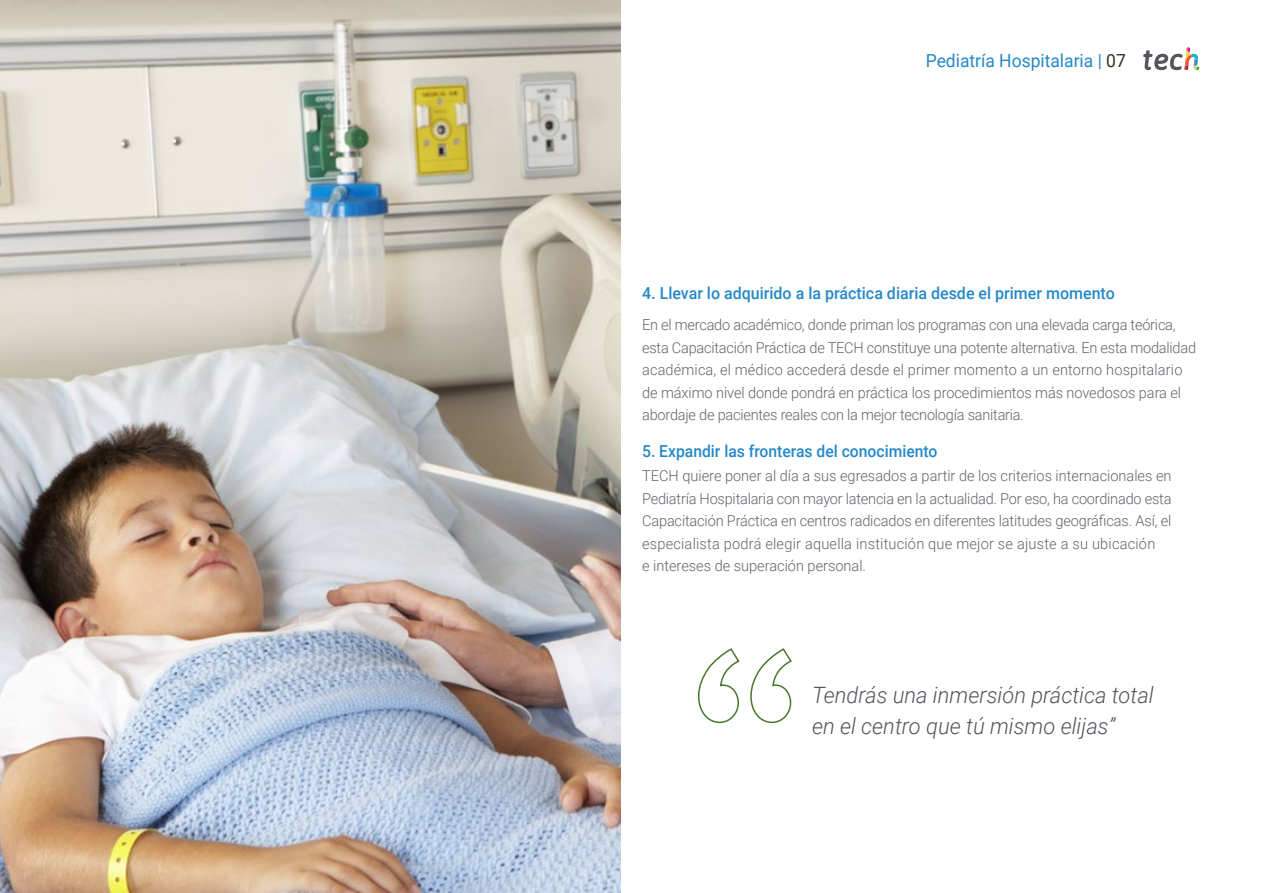
<style>
.page{position:relative;width:1263px;height:893px;background:#fff}
.page>*{position:absolute;margin:0;border:0;box-sizing:border-box;transform-origin:0 0}
.t1{font:italic 300 22.5px/31.5px "Roboto";color:#52555b}
.t2{font:18px "Roboto";color:#2488c9}
.t3{font:500 16.5px "Roboto";color:#2488c9}
.t4{font:500 16.5px "Roboto";color:#2488c9;scale:.95 1}
.t5{font:300 15px/22.5px "Roboto";letter-spacing:-.01em;color:#61646a}
.s1{color:#312e20}
</style>
<div class="page">
<svg style="left:1143px;top:47px;width:56px;height:24px"></svg>
<img style="left:0;top:0;width:621px;height:893px">
<svg style="left:698px;top:648px;width:94px;height:76px"></svg>
<p class="t2" style="left:926px;top:48px;width:202px">Pediatría Hospitalaria | <span class="s1">07</span></p>
<p class="t3" style="left:642px;top:282px;width:474px">4. Llevar lo adquirido a la práctica diaria desde el primer momento</p>
<p class="t5" style="left:642px;top:313px;width:555px">En el mercado académico, donde priman los programas con una elevada carga teórica, esta Capacitación Práctica de TECH constituye una potente alternativa. En esta modalidad académica, el médico accederá desde el primer momento a un entorno hospitalario de máximo nivel donde pondrá en práctica los procedimientos más novedosos para el abordaje de pacientes reales con la mejor tecnología sanitaria.</p>
<p class="t4" style="left:642px;top:439px;width:312px">5. Expandir las fronteras del conocimiento</p>
<p class="t5" style="left:642px;top:464px;width:531px">TECH quiere poner al día a sus egresados a partir de los criterios internacionales en Pediatría Hospitalaria con mayor latencia en la actualidad. Por eso, ha coordinado esta Capacitación Práctica en centros radicados en diferentes latitudes geográficas. Así, el especialista podrá elegir aquella institución que mejor se ajuste a su ubicación<br>e intereses de superación personal.</p>
<h1 class="t1" style="left:812px;top:678px;width:343px">Tendrás una inmersión práctica total en el centro que tú mismo elijas”</h1>
</div>
